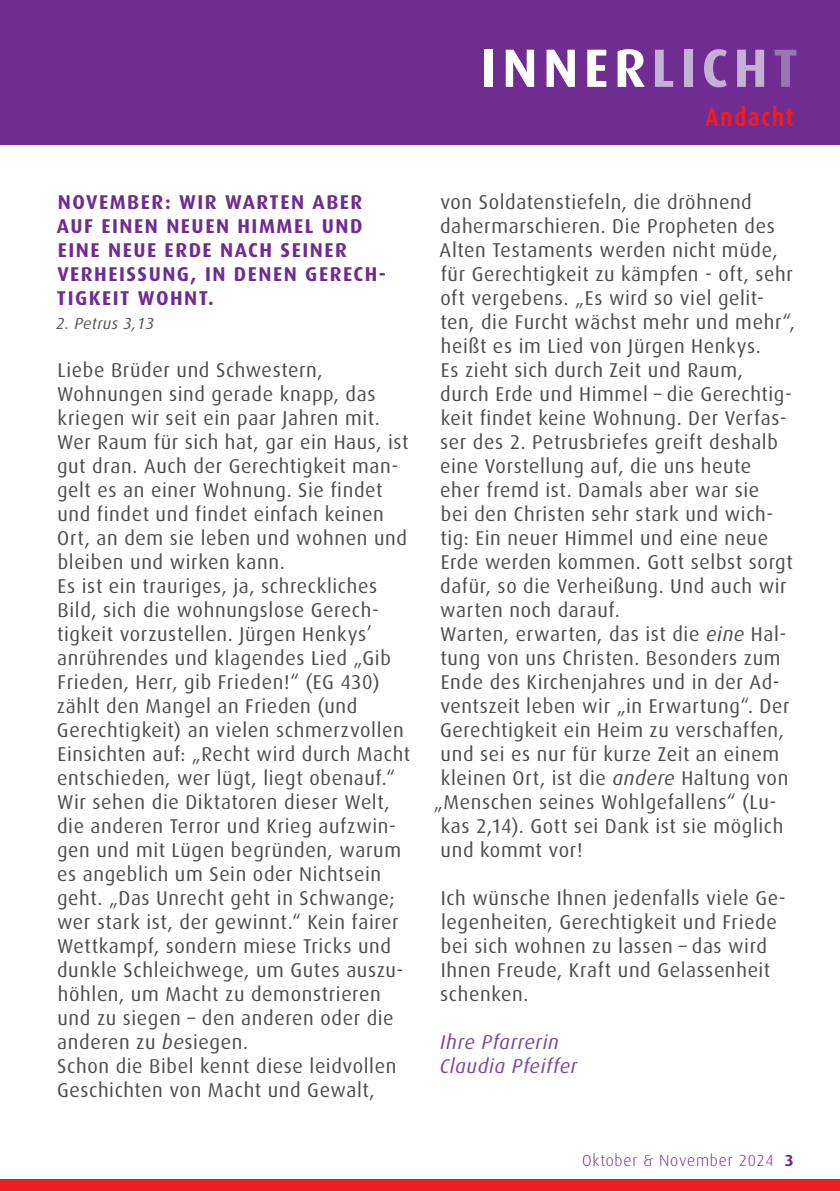
<style>
.page{position:relative;width:840px;height:1191px;background:#fff}
.page>*{position:absolute;margin:0;border:0;box-sizing:border-box;transform-origin:0 0}
.t1{font:700 54px "Dax";letter-spacing:.1em;color:#fff}
.t2{font:700 26px "Dax Condensed";letter-spacing:.05em;color:#ed1d24}
.t3{font:20px/24px "Dax";letter-spacing:.03em;color:#4d4d4f}
.t4{font:700 20px/24px "Dax";letter-spacing:.075em;color:#6f2c91}
.t5{font:italic 20px/24px "Dax";letter-spacing:.035em;color:#7e499d}
.t6{font:300 16px "Dax";letter-spacing:.05em;color:#6f2c91}
.t7{font:italic 16px "Dax";letter-spacing:.025em;color:#58595b}
.s1{color:#c5b1d6}
.s2{color:#9a75b4}
.s3{font-style:italic}
.s4{font-weight:700}
</style>
<div class="page">
<div style="left:0;top:0;width:839px;height:145px;background:#6f2c91"></div>
<div style="left:0;top:1179px;width:839px;height:12px;background:#ed1d24"></div>
<h1 class="t1" style="left:480px;top:38px;width:318px">INNER<span class="s1">LICH</span><span class="s2">T</span></h1>
<h2 class="t2" style="left:705px;top:103px;width:89px">Andacht</h2>
<p class="t4" style="left:57px;top:190px;width:330px">NOVEMBER: WIR WARTEN ABER<br>AUF EINEN NEUEN HIMMEL UND<br>EINE NEUE ERDE NACH SEINER<br>VERHEISSUNG, IN DENEN GERECH-<br>TIGKEIT WOHNT.</p>
<p class="t7" style="left:56px;top:314px;width:100px">2. Petrus 3,13</p>
<p class="t3" style="left:57px;top:358px;width:354px">Liebe Brüder und Schwestern, Wohnungen sind gerade knapp, das kriegen wir seit ein paar Jahren mit.<br>Wer Raum für sich hat, gar ein Haus, ist gut dran. Auch der Gerechtigkeit man&shy;gelt es an einer Wohnung. Sie findet und findet und findet einfach keinen Ort, an dem sie leben und wohnen und bleiben und wirken kann.<br>Es ist ein trauriges, ja, schreckliches Bild, sich die wohnungslose Gerech&shy;tigkeit vorzustellen. Jürgen Henkys’ anrührendes und klagendes Lied „Gib Frieden, Herr, gib Frieden!“ (EG 430) zählt den Mangel an Frieden (und Gerechtigkeit) an vielen schmerzvollen Einsichten auf: „Recht wird durch Macht entschieden, wer lügt, liegt obenauf.“ Wir sehen die Diktatoren dieser Welt, die anderen Terror und Krieg aufzwin&shy;gen und mit Lügen begründen, warum es angeblich um Sein oder Nichtsein geht. „Das Unrecht geht in Schwange; wer stark ist, der gewinnt.“ Kein fairer Wettkampf, sondern miese Tricks und dunkle Schleichwege, um Gutes auszu&shy;höhlen, um Macht zu demonstrieren und zu siegen – den anderen oder die anderen zu <span class="s3">be</span>siegen.<br>Schon die Bibel kennt diese leidvollen Geschichten von Macht und Gewalt,</p>
<p class="t3" style="left:440px;top:190px;width:313px">von Soldatenstiefeln, die dröhnend</p>
<p class="t3" style="left:440px;top:214px;width:336px">dahermarschieren. Die Propheten des</p>
<p class="t3" style="left:439px;top:238px;width:339px">Alten Testaments werden nicht müde,</p>
<p class="t3" style="left:440px;top:262px;width:353px">für Gerechtigkeit zu kämpfen - oft, sehr</p>
<p class="t3" style="left:440px;top:286px;width:325px">oft vergebens. „Es wird so viel gelit-</p>
<p class="t3" style="left:440px;top:310px;width:356px">ten, die Furcht wächst mehr und mehr“,</p>
<p class="t3" style="left:440px;top:334px;width:321px">heißt es im Lied von Jürgen Henkys.</p>
<p class="t3" style="left:440px;top:358px;width:303px">Es zieht sich durch Zeit und Raum,</p>
<p class="t3" style="left:440px;top:382px;width:353px">durch Erde und Himmel – die Gerechtig-</p>
<p class="t3" style="left:440px;top:406px;width:347px">keit findet keine Wohnung. Der Verfas-</p>
<p class="t3" style="left:440px;top:430px;width:339px">ser des 2. Petrusbriefes greift deshalb</p>
<p class="t3" style="left:440px;top:454px;width:312px">eine Vorstellung auf, die uns heute</p>
<p class="t3" style="left:440px;top:478px;width:320px">eher fremd ist. Damals aber war sie</p>
<p class="t3" style="left:440px;top:502px;width:334px">bei den Christen sehr stark und wich-</p>
<p class="t3" style="left:440px;top:526px;width:329px">tig: Ein neuer Himmel und eine neue</p>
<p class="t3" style="left:440px;top:550px;width:353px">Erde werden kommen. Gott selbst sorgt</p>
<p class="t3" style="left:440px;top:574px;width:348px">dafür, so die Verheißung. Und auch wir</p>
<p class="t3" style="left:440px;top:598px;width:181px">warten noch darauf.</p>
<p class="t3" style="left:440px;top:622px;width:347px">Warten, erwarten, das ist die <span class="s3">eine</span> Hal-</p>
<p class="t3" style="left:440px;top:646px;width:341px">tung von uns Christen. Besonders zum</p>
<p class="t3" style="left:440px;top:670px;width:340px">Ende des Kirchenjahres und in der Ad-</p>
<p class="t3" style="left:440px;top:694px;width:350px">ventszeit leben wir „in Erwartung“. Der</p>
<p class="t3" style="left:440px;top:718px;width:345px">Gerechtigkeit ein Heim zu verschaffen,</p>
<p class="t3" style="left:440px;top:742px;width:340px">und sei es nur für kurze Zeit an einem</p>
<p class="t3" style="left:440px;top:766px;width:349px">kleinen Ort, ist die <span class="s3">andere</span> Haltung von</p>
<p class="t3" style="left:433px;top:790px;width:344px">„Menschen seines Wohlgefallens“ (Lu-</p>
<p class="t3" style="left:440px;top:814px;width:344px">kas 2,14). Gott sei Dank ist sie möglich</p>
<p class="t3" style="left:440px;top:838px;width:143px">und kommt vor!</p>
<p class="t3" style="left:440px;top:886px;width:347px">Ich wünsche Ihnen jedenfalls viele Ge&shy;legenheiten, Gerechtigkeit und Friede bei sich wohnen zu lassen – das wird<br>Ihnen Freude, Kraft und Gelassenheit schenken.</p>
<p class="t5" style="left:439px;top:1030px;width:139px">Ihre Pfarrerin<br>Claudia Pfeiffer</p>
<p class="t6" style="left:582px;top:1151px;width:213px">Oktober &amp; November 2024 <span class="s4">3</span></p>
</div>
